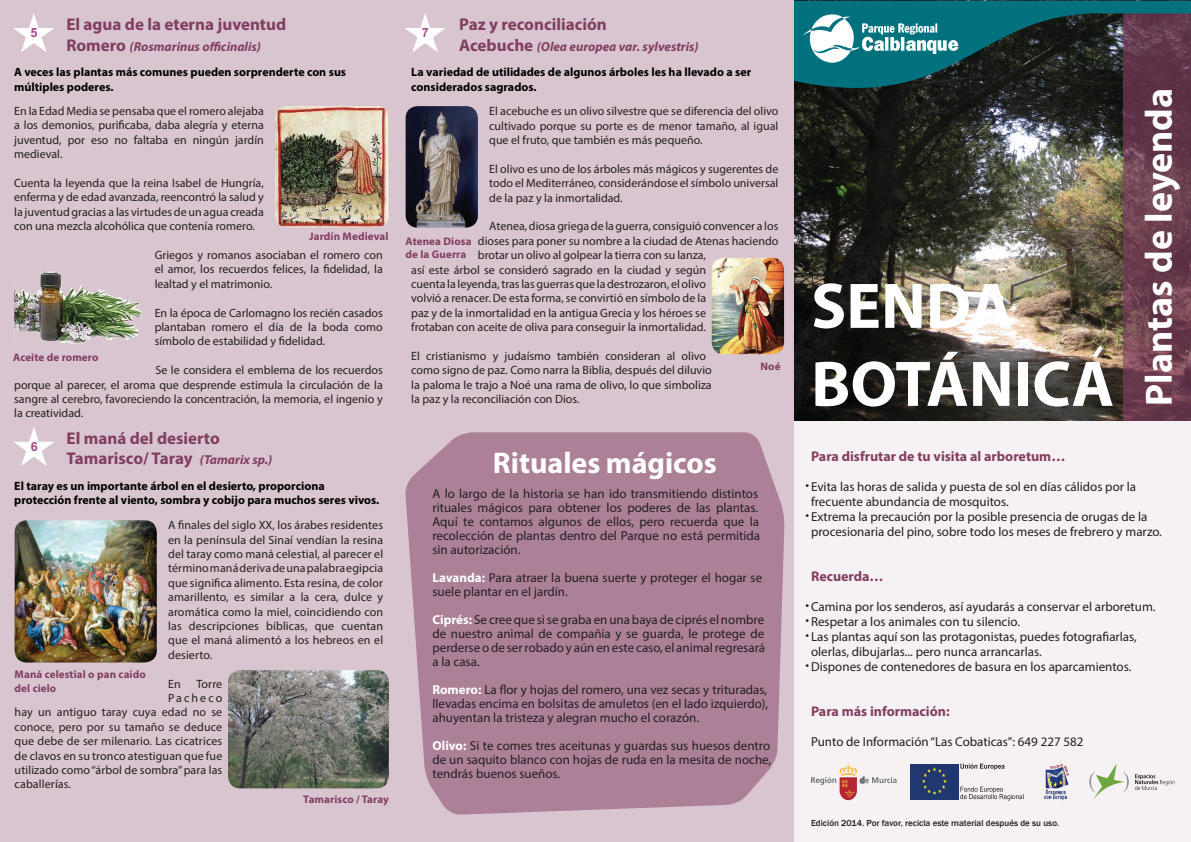
<style>
.page{position:relative;width:1191px;height:842px;background:#d9c5cf}
.page>*{position:absolute;margin:0;border:0;box-sizing:border-box;transform-origin:0 0}
.t1{font:700 65px/78px "Myriad Pro";color:#fff}
.t2{font:700 38px "Myriad Pro";color:#fff}
.t3{font:700 30px "Myriad Pro";color:#fff}
.t4{font:700 17px/20.4px "Myriad Pro";color:#813e61}
.t5{font:700 14px "Myriad Pro";color:#813e61}
.t6{font:13px/14px "Myriad Pro";color:#231f20}
.t7{font:italic 700 13px "Myriad Pro";color:#813e61}
.t8{font:700 12.6px "Arial";color:#a54586}
.t9{font:12px/14.4px "Myriad Pro";color:#231f20;text-align:justify}
.t10{font:700 12px/14.4px "Myriad Pro";color:#000}
.t11{font:12px "Myriad Pro";letter-spacing:.17em;color:#231f20}
.t12{font:700 11px/13.2px "Myriad Pro";letter-spacing:.01em;color:#813e61}
.t13{font:500 9px "Franklin Gothic";color:#231f20}
.s1{font-style:normal;font-size:17px}
.s2{font-style:italic;font-size:13px}
.s3{font-weight:700;color:#fff}
</style>
<div class="page">
<img style="left:794px;top:0;width:397px;height:421px">
<svg style="left:1123px;top:107px;width:68px;height:314px;background:#6c3e4f"></svg>
<svg style="left:794px;top:1px;width:397px;height:106px;background:#223b41"></svg>
<img style="left:803px;top:13px;width:172px;height:54px">
<div style="left:794px;top:421px;width:397px;height:421px;background:#f6f1f3"></div>
<div style="left:910px;top:764px;width:48px;height:35px;background:#20386f"></div>
<svg style="left:922px;top:767px;width:25px;height:28px"></svg>
<svg style="left:960px;top:763px;width:44px;height:7px"></svg>
<svg style="left:960px;top:787px;width:63px;height:13px"></svg>
<svg style="left:1044px;top:763px;width:25px;height:37px"></svg>
<svg style="left:1089px;top:764px;width:39px;height:36px"></svg>
<svg style="left:1135px;top:774px;width:39px;height:16px"></svg>
<svg style="left:811px;top:763px;width:85px;height:37px"></svg>
<svg style="left:406px;top:15px;width:38px;height:36px"></svg>
<svg style="left:15px;top:428px;width:38px;height:37px"></svg>
<svg style="left:15px;top:15px;width:38px;height:36px"></svg>
<img style="left:711px;top:258px;width:73px;height:96px">
<img style="left:405px;top:106px;width:73px;height:122px">
<img style="left:275px;top:106px;width:113px;height:121px">
<img style="left:14px;top:271px;width:128px;height:73px">
<img style="left:15px;top:520px;width:142px;height:142px">
<img style="left:228px;top:670px;width:161px;height:118px">
<svg style="left:405px;top:432px;width:379px;height:383px;background:#af859a"></svg>
<h3 class="t4" style="left:66px;top:14px;width:221px">El agua de la eterna juventud</h3>
<p class="t7" style="left:66px;top:38px;width:196px"><span class="s1">Romero</span> (Rosmarinus officinalis)</p>
<p class="t8" style="left:31px;top:25px;width:9px">5</p>
<p class="t10" style="left:14px;top:65px;width:333px">A veces las plantas más comunes pueden sorprenderte con sus múltiples poderes.</p>
<p class="t9" style="left:14px;top:104px;width:251px">En la Edad Media se pensaba que el romero alejaba a los demonios, purificaba, daba alegría y eterna juventud, por eso no faltaba en ningún jardín medieval.</p>
<p class="t9" style="left:14px;top:176px;width:251px">Cuenta la leyenda que la reina Isabel de Hungría, enferma y de edad avanzada, reencontró la salud y la juventud gracias a las virtudes de un agua creada con una mezcla alcohólica que contenía romero.</p>
<p class="t9" style="left:155px;top:248px;width:230px">Griegos y romanos asociaban el romero con el amor, los recuerdos felices, la fidelidad, la lealtad y el matrimonio.</p>
<p class="t9" style="left:155px;top:305px;width:230px">En la época de Carlomagno los recién casados plantaban romero el día de la boda como símbolo de estabilidad y fidelidad.</p>
<p class="t9" style="left:14px;top:363px;width:370px;text-indent:141px">Se le considera el emblema de los recuerdos porque al parecer, el aroma que desprende estimula la circulación de la sangre al cerebro, favoreciendo la concentración, la memoria, el ingenio y la creatividad.</p>
<p class="t12" style="left:309px;top:230px;width:81px">Jardín Medieval</p>
<p class="t12" style="left:13px;top:351px;width:87px">Aceite de romero</p>
<p class="t8" style="left:31px;top:438px;width:9px">6</p>
<h3 class="t4" style="left:67px;top:427px;width:207px">El maná del desierto<br>Tamarisco/ Taray <span class="s2">(Tamarix sp.)</span></h3>
<p class="t10" style="left:14px;top:478px;width:366px">El taray es un importante árbol en el desierto, proporciona protección frente al viento, sombra y cobijo para muchos seres vivos.</p>
<p class="t9" style="left:168px;top:518px;width:217px">A finales del siglo XX, los árabes residentes en la península del Sinaí vendían la resina del taray como maná celestial, al parecer el término maná deriva de una palabra egipcia que significa alimento. Esta resina, de color amarillento, es similar a la cera, dulce y aromática como la miel, coincidiendo con las descripciones bíblicas, que cuentan que el maná alimentó a los hebreos en el desierto.</p>
<p class="t9" style="left:168px;top:676px;width:14px">En</p>
<p class="t9" style="left:196px;top:676px;width:27px">Torre</p>
<p class="t11" style="left:168px;top:691px;width:56px">Pacheco</p>
<p class="t9" style="left:15px;top:705px;width:209px">hay un antiguo taray cuya edad no se</p>
<p class="t9" style="left:15px;top:719px;width:209px">conoce, pero por su tamaño se deduce</p>
<p class="t9" style="left:15px;top:734px;width:209px">que debe de ser milenario. Las cicatrices</p>
<p class="t9" style="left:15px;top:748px;width:209px">de clavos en su tronco atestiguan que fue</p>
<p class="t9" style="left:15px;top:763px;width:209px">utilizado como “árbol de sombra” para las</p>
<p class="t9" style="left:15px;top:777px;width:58px">caballerías.</p>
<p class="t12" style="left:15px;top:668px;width:133px">Maná celestial o pan caido del cielo</p>
<p class="t12" style="left:303px;top:792px;width:87px">Tamarisco / Taray</p>
<p class="t8" style="left:422px;top:25px;width:9px">7</p>
<h3 class="t4" style="left:459px;top:14px;width:149px">Paz y reconciliación</h3>
<p class="t7" style="left:459px;top:38px;width:241px"><span class="s1">Acebuche</span> (Olea europea var. sylvestris)</p>
<p class="t10" style="left:411px;top:65px;width:341px">La variedad de utilidades de algunos árboles les ha llevado a ser considerados sagrados.</p>
<p class="t9" style="left:489px;top:104px;width:291px">El acebuche es un olivo silvestre que se diferencia del olivo cultivado porque su porte es de menor tamaño, al igual que el fruto, que también es más pequeño.</p>
<p class="t9" style="left:489px;top:161px;width:291px">El olivo es uno de los árboles más mágicos y sugerentes de todo el Mediterráneo, considerándose el símbolo universal de la paz y la inmortalidad.</p>
<p class="t9" style="left:489px;top:219px;width:291px">Atenea, diosa griega de la guerra, consiguió convencer a los</p>
<p class="t9" style="left:478px;top:233px;width:302px">dioses para poner su nombre a la ciudad de Atenas haciendo</p>
<p class="t9" style="left:478px;top:248px;width:230px">brotar un olivo al golpear la tierra con su lanza,</p>
<p class="t9" style="left:411px;top:262px;width:296px">así este árbol se consideró sagrado en la ciudad y según</p>
<p class="t9" style="left:411px;top:277px;width:296px">cuenta la leyenda, tras las guerras que la destrozaron, el olivo</p>
<p class="t9" style="left:411px;top:291px;width:296px">volvió a renacer. De esta forma, se convirtió en símbolo de la</p>
<p class="t9" style="left:411px;top:305px;width:296px">paz y de la inmortalidad en la antigua Grecia y los héroes se</p>
<p class="t9" style="left:411px;top:320px;width:296px">frotaban con aceite de oliva para conseguir la inmortalidad.</p>
<p class="t9" style="left:411px;top:349px;width:302px;text-align:left">El cristianismo y judaísmo también consideran al olivo como signo de paz. Como narra la Biblia, después del diluvio la paloma le trajo a Noé una rama de olivo, lo que simboliza la paz y la reconciliación con Dios.</p>
<p class="t12" style="left:405px;top:234px;width:67px">Atenea Diosa de la Guerra</p>
<p class="t12" style="left:760px;top:360px;width:21px">Noé</p>
<h3 class="t3" style="left:493px;top:443px;width:226px">Rituales mágicos</h3>
<p class="t6" style="left:432px;top:486px;width:329px">A lo largo de la historia se han ido transmitiendo distintos rituales mágicos para obtener los poderes de las plantas.<br>Aquí te contamos algunos de ellos, pero recuerda que la recolección de plantas dentro del Parque no está permitida sin autorización.</p>
<p class="t6" style="left:432px;top:570px;width:331px"><span class="s3">Lavanda:</span> Para atraer la buena suerte y proteger el hogar se suele plantar en el jardín.</p>
<p class="t6" style="left:432px;top:612px;width:334px;text-align:justify"><span class="s3">Ciprés:</span> Se cree que si se graba en una baya de ciprés el nombre de nuestro animal de compañía y se guarda, le protege de perderse o de ser robado y aún en este caso, el animal regresará a la casa.</p>
<p class="t6" style="left:432px;top:682px;width:337px;text-align:justify"><span class="s3">Romero:</span> La flor y hojas del romero, una vez secas y trituradas, llevadas encima en bolsitas de amuletos (en el lado izquierdo), ahuyentan la tristeza y alegran mucho el corazón.</p>
<p class="t6" style="left:432px;top:738px;width:340px;text-align:justify"><span class="s3">Olivo:</span> Si te comes tres aceitunas y guardas sus huesos dentro de un saquito blanco con hojas de ruda en la mesita de noche, tendrás buenos sueños.</p>
<h1 class="t1" style="left:811px;top:265px;width:304px">SENDA<br>BOTÁNICA</h1>
<h2 class="t2" style="left:1134px;top:406px;width:319px;rotate:-90deg">Plantas de leyenda</h2>
<p class="t5" style="left:811px;top:447px;width:256px">Para disfrutar de tu visita al arboretum…</p>
<p class="t6" style="left:811px;top:478px;width:352px;line-height:15px">Evita las horas de salida y puesta de sol en días cálidos por la frecuente abundancia de mosquitos.<br>Extrema la precaución por la posible presencia de orugas de la procesionaria del pino, sobre todo los meses de frebrero y marzo.</p>
<p class="t5" style="left:811px;top:567px;width:74px">Recuerda…</p>
<p class="t6" style="left:811px;top:598px;width:346px;line-height:15px">Camina por los senderos, así ayudarás a conservar el arboretum.<br>Respetar a los animales con tu silencio.<br>Las plantas aquí son las protagonistas, puedes fotografiarlas, olerlas, dibujarlas... pero nunca arrancarlas.<br>Dispones de contenedores de basura en los aparcamientos.</p>
<p class="t5" style="left:811px;top:702px;width:140px">Para más información:</p>
<p class="t6" style="left:811px;top:734px;width:274px">Punto de Información “Las Cobaticas”: 649 227 582</p>
<p class="t6" style="left:805px;top:478px;width:5px">•</p>
<p class="t6" style="left:805px;top:508px;width:5px">•</p>
<p class="t6" style="left:805px;top:597px;width:5px;line-height:15px;text-align:justify">• • •</p>
<p class="t6" style="left:805px;top:658px;width:5px">•</p>
<p class="t13" style="left:811px;top:817px;width:250px">Edición 2014. Por favor, recicla este material después de su uso.</p>
</div>
